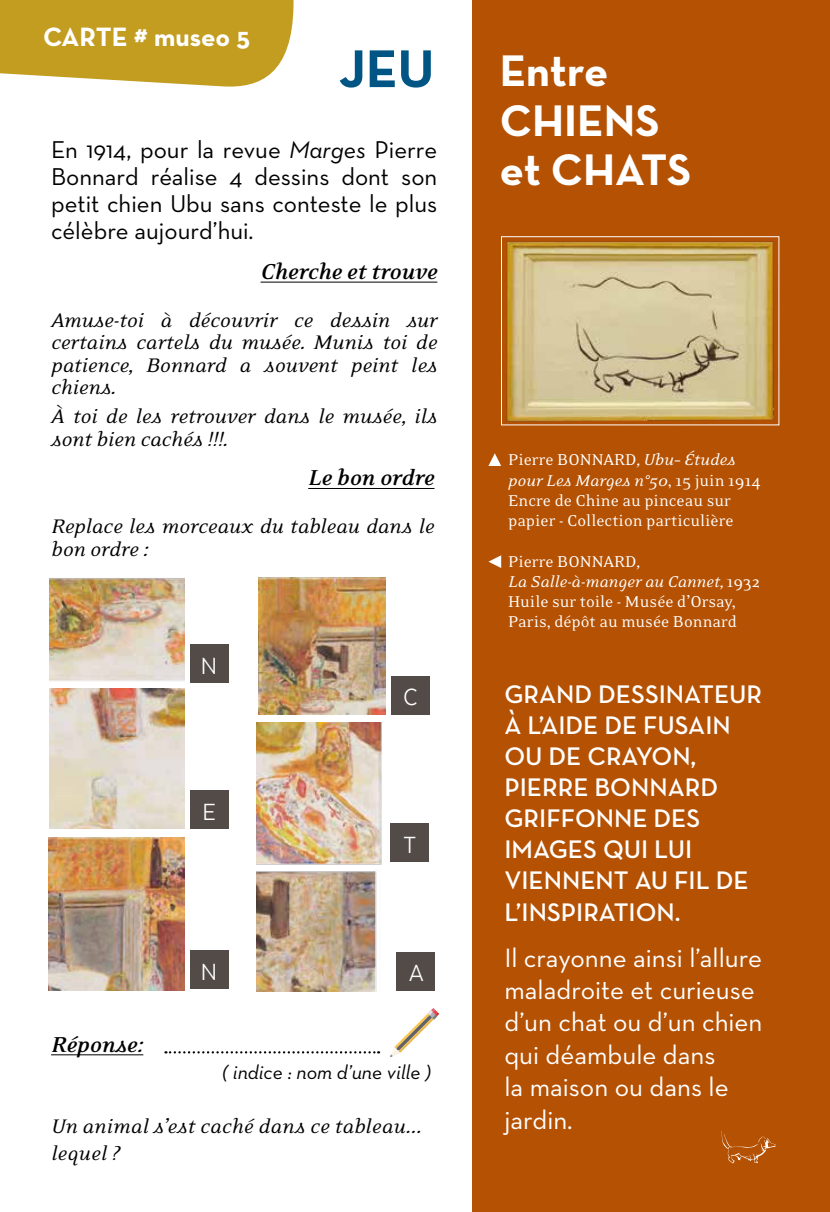
<style>
.page{position:relative;width:830px;height:1212px;background:#fff}
.page>*{position:absolute;margin:0;border:0;box-sizing:border-box;transform-origin:0 0}
.t1{font:700 54px "Neutraface Text";color:#005584}
.t2{font:700 45px/49.5px "Neutraface Text";color:#fff}
.t3{font:27px/32.4px "Neutraface Text";color:#fff}
.t4{font:700 27px "Neutraface Text";color:#fff}
.t5{font:27px "Texta Narrow";color:#fff}
.t6{font:600 25.88px/31.3px "Neutraface Text";color:#fff}
.t7{font:24.75px/27px "Neutraface Text";color:#000;text-align:justify}
.t8{font:italic 700 24.75px "Eidetic Neo OT";color:#000}
.t9{font:italic 22.5px/22.5px "Eidetic Neo OT";color:#000}
.t10{font:italic 20.25px "Neutraface Text";color:#000}
.t11{font:18px/20.2px "Eidetic Neo OT";color:#fff}
.s1{font-style:italic}
</style>
<div class="page">
<div style="left:472px;top:0;width:357px;height:1212px;background:#b55103"></div>
<hr style="left:260px;top:282px;width:177px;height:1px;background:#000">
<hr style="left:308px;top:488px;width:126px;height:1px;background:#000">
<img style="left:506px;top:241px;width:268px;height:181px">
<div style="left:501px;top:236px;width:278px;height:189px;border:1px solid #fff"></div>
<svg style="left:721px;top:1131px;width:54px;height:33px"></svg>
<img style="left:49px;top:578px;width:135px;height:111px">
<img style="left:49px;top:689px;width:135px;height:139px">
<img style="left:257px;top:871px;width:120px;height:121px">
<img style="left:258px;top:578px;width:127px;height:136px">
<img style="left:257px;top:722px;width:125px;height:143px">
<img style="left:48px;top:838px;width:136px;height:152px">
<div style="left:391px;top:676px;width:38px;height:38px;background:#524b48"></div>
<div style="left:190px;top:644px;width:38px;height:38px;background:#524b48"></div>
<div style="left:190px;top:790px;width:38px;height:38px;background:#524b48"></div>
<div style="left:390px;top:824px;width:38px;height:38px;background:#524b48"></div>
<div style="left:190px;top:950px;width:38px;height:39px;background:#524b48"></div>
<div style="left:396px;top:952px;width:39px;height:38px;background:#524b48"></div>
<svg style="left:390px;top:1008px;width:49px;height:48px"></svg>
<hr style="left:51px;top:1054px;width:92px;height:1px;background:#000">
<svg style="left:165px;top:1051px;width:214px;height:2px"></svg>
<svg style="left:0;top:0;width:294px;height:87px;background:#c8a634"></svg>
<svg style="left:488px;top:453px;width:13px;height:13px"></svg>
<svg style="left:488px;top:555px;width:13px;height:13px"></svg>
<p class="t4" style="left:43px;top:19px;width:208px">CARTE # museo 5</p>
<h1 class="t1" style="left:339px;top:34px;width:97px">JEU</h1>
<p class="t7" style="left:51px;top:136px;width:387px">En 1914, pour la revue <span class="s1">Marges</span> Pierre Bonnard réalise 4 dessins dont son petit chien Ubu sans conteste le plus célèbre aujourd’hui.</p>
<p class="t8" style="left:260px;top:258px;width:178px">Cherche et trouve</p>
<p class="t9" style="left:51px;top:309px;width:387px;text-align:justify">Amuse-toi à découvrir ce dessin sur certains cartels du musée. Munis toi de patience, Bonnard a souvent peint les chiens.</p>
<p class="t9" style="left:51px;top:406px;width:387px">À toi de les retrouver dans le musée, ils sont bien cachés !!!.</p>
<p class="t8" style="left:308px;top:465px;width:128px">Le bon ordre</p>
<p class="t9" style="left:51px;top:515px;width:385px">Replace les morceaux du tableau dans le bon ordre :</p>
<p class="t5" style="left:201px;top:652px;width:18px">N</p>
<p class="t5" style="left:202px;top:798px;width:15px">E</p>
<p class="t5" style="left:403px;top:683px;width:15px">C</p>
<p class="t5" style="left:403px;top:831px;width:14px">T</p>
<p class="t8" style="left:51px;top:1031px;width:94px">Réponse:</p>
<p class="t5" style="left:201px;top:958px;width:18px">N</p>
<p class="t5" style="left:409px;top:959px;width:16px">A</p>
<p class="t10" style="left:222px;top:1059px;width:209px">( indice : nom d’une ville )</p>
<p class="t9" style="left:51px;top:1112px;width:372px;line-height:27px">Un animal s’est caché dans ce tableau... lequel ?</p>
<h2 class="t2" style="left:499px;top:46px;width:193px">Entre<br>CHIENS et CHATS</h2>
<p class="t11" style="left:508px;top:450px;width:254px">Pierre BONNARD<span class="s1">, Ubu– Études pour Les Marges n°50</span>, 15 juin 1914<br>Encre de Chine au pinceau sur papier - Collection particulière</p>
<p class="t11" style="left:508px;top:551px;width:253px">Pierre BONNARD<span class="s1">,<br>La Salle-à-manger au Cannet,</span> 1932<br>Huile sur toile - Musée d’Orsay,<br>Paris, dépôt au musée Bonnard</p>
<p class="t6" style="left:504px;top:678px;width:259px">GRAND DESSINATEUR<br>À L’AIDE DE FUSAIN<br>OU DE CRAYON,<br>PIERRE BONNARD<br>GRIFFONNE DES<br>IMAGES QUI LUI<br>VIENNENT AU FIL DE<br>L’INSPIRATION.</p>
<p class="t3" style="left:504px;top:941px;width:259px">Il crayonne ainsi l’allure maladroite et curieuse d’un chat ou d’un chien qui déambule dans<br>la maison ou dans le jardin.</p>
</div>
